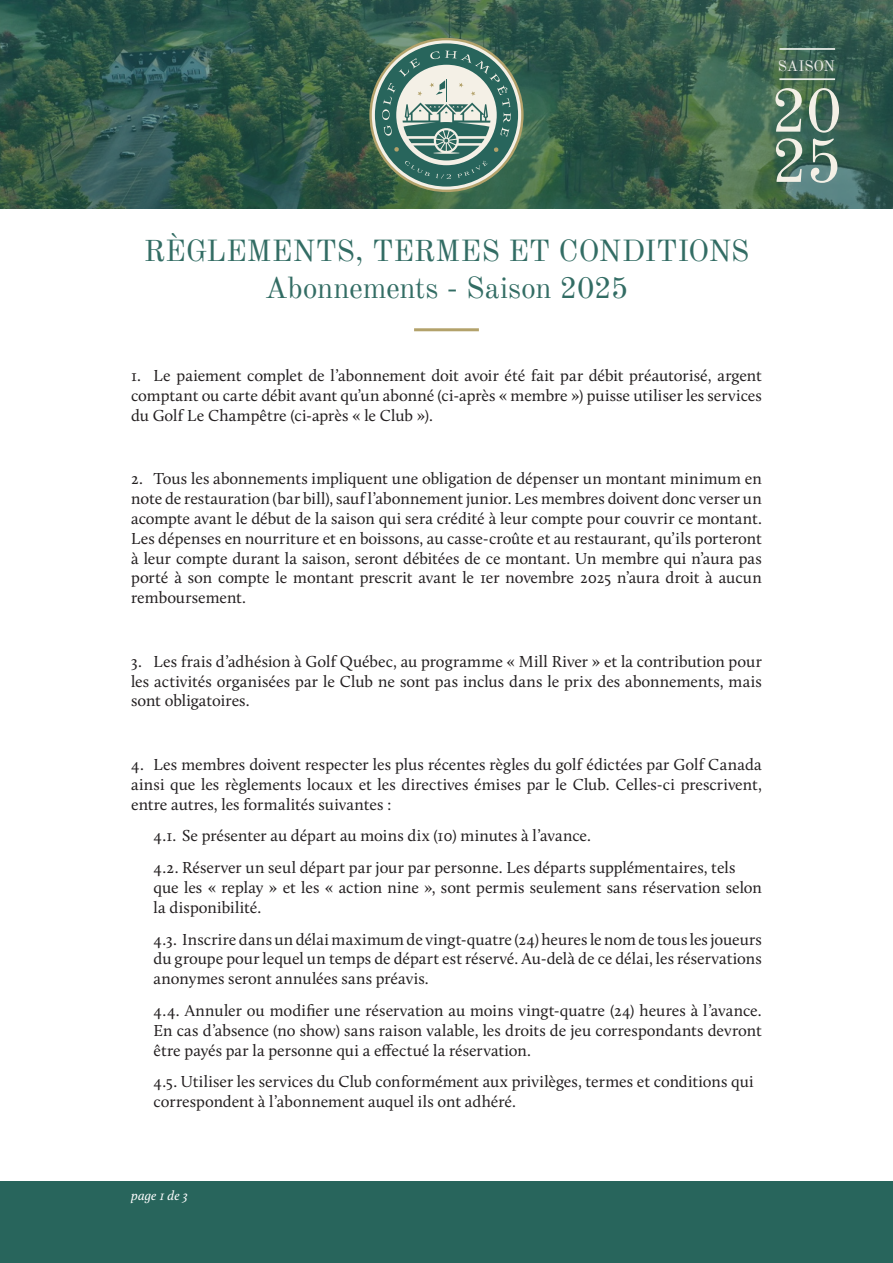
<style>
.page{position:relative;width:893px;height:1263px;background:#fff}
.page>*{position:absolute;margin:0;border:0;box-sizing:border-box;transform-origin:0 0}
.t1{font:62.25px "Old Standard TT";color:#f4f0e6}
.t2{font:30px/37.2px "Old Standard TT";letter-spacing:-.01em;color:#28655c;text-align:center}
.t3{font:16.5px/19.8px "Calluna";color:#231f20;text-align:justify}
._67__Header_gray_C_Bebas_Neue{font:15px "Old Standard TT";letter-spacing:-.01em;color:#eaece8}
._8_Content_gray_Roboto{font:italic 13.5px "Calluna";letter-spacing:.01em;color:#fff}
</style>
<div class="page">
<div style="left:0;top:1181px;width:893px;height:82px;background:#28655c"></div>
<img style="left:0;top:0;width:893px;height:208px">
<hr style="left:414px;top:328px;width:65px;height:3px;background:#b3a26b">
<svg style="left:369px;top:38px;width:155px;height:154px"></svg>
<svg style="left:372px;top:40px;width:149px;height:150px"></svg>
<div style="left:375px;top:43px;width:143px;height:144px;background:#28655c;border-radius:50%"></div>
<svg style="left:382px;top:51px;width:129px;height:128px"></svg>
<hr style="left:779px;top:78px;width:56px;height:2px;background:#eaece8">
<hr style="left:779px;top:48px;width:56px;height:2px;background:#eaece8">
<h2 class="t2" style="left:144px;top:230px;width:607px">RÈGLEMENTS, TERMES ET CONDITIONS<br>Abonnements - Saison 2025</h2>
<p class="_67__Header_gray_C_Bebas_Neue" style="left:778px;top:54px;width:59px">SAISON</p>
<p class="t1" style="left:771px;top:63px;width:73px">20</p>
<p class="t1" style="left:771px;top:113px;width:72px">25</p>
<p class="t3" style="left:131px;top:366px;width:632px">1. Le paiement complet de l’abonnement doit avoir été fait par débit préautorisé, argent comptant ou carte débit avant qu’un abonné (ci-après « membre ») puisse utiliser les services du Golf Le Champêtre (ci-après « le Club »).</p>
<p class="t3" style="left:131px;top:469px;width:632px">2. Tous les abonnements impliquent une obligation de dépenser un montant minimum en note de restauration (bar bill), sauf l’abonnement junior. Les membres doivent donc verser un acompte avant le début de la saison qui sera crédité à leur compte pour couvrir ce montant.<br>Les dépenses en nourriture et en boissons, au casse-croûte et au restaurant, qu’ils porteront à leur compte durant la saison, seront débitées de ce montant. Un membre qui n’aura pas porté à son compte le montant prescrit avant le 1er novembre 2025 n’aura droit à aucun remboursement.</p>
<p class="t3" style="left:131px;top:651px;width:632px">3. Les frais d’adhésion à Golf Québec, au programme « Mill River » et la contribution pour les activités organisées par le Club ne sont pas inclus dans le prix des abonnements, mais sont obligatoires.</p>
<p class="t3" style="left:131px;top:754px;width:632px">4. Les membres doivent respecter les plus récentes règles du golf édictées par Golf Canada ainsi que les règlements locaux et les directives émises par le Club. Celles-ci prescrivent, entre autres, les formalités suivantes :</p>
<p class="t3" style="left:154px;top:826px;width:439px">4.1. Se présenter au départ au moins dix (10) minutes à l’avance.</p>
<p class="t3" style="left:154px;top:858px;width:610px;text-align:left">4.2. Réserver un seul départ par jour par personne. Les départs supplémentaires, tels que les « replay » et les « action nine », sont permis seulement sans réservation selon la disponibilité.</p>
<p class="t3" style="left:154px;top:929px;width:610px">4.3. Inscrire dans un délai maximum de vingt-quatre (24) heures le nom de tous les joueurs du groupe pour lequel un temps de départ est réservé. Au-delà de ce délai, les réservations anonymes seront annulées sans préavis.</p>
<p class="t3" style="left:154px;top:1000px;width:610px">4.4. Annuler ou modifier une réservation au moins vingt-quatre (24) heures à l’avance.<br>En cas d’absence (no show) sans raison valable, les droits de jeu correspondants devront être payés par la personne qui a effectué la réservation.</p>
<p class="t3" style="left:154px;top:1072px;width:602px">4.5. Utiliser les services du Club conformément aux privilèges, termes et conditions qui correspondent à l’abonnement auquel ils ont adhéré.</p>
<p class="_8_Content_gray_Roboto" style="left:131px;top:1187px;width:58px">page 1 de 3</p>
</div>
